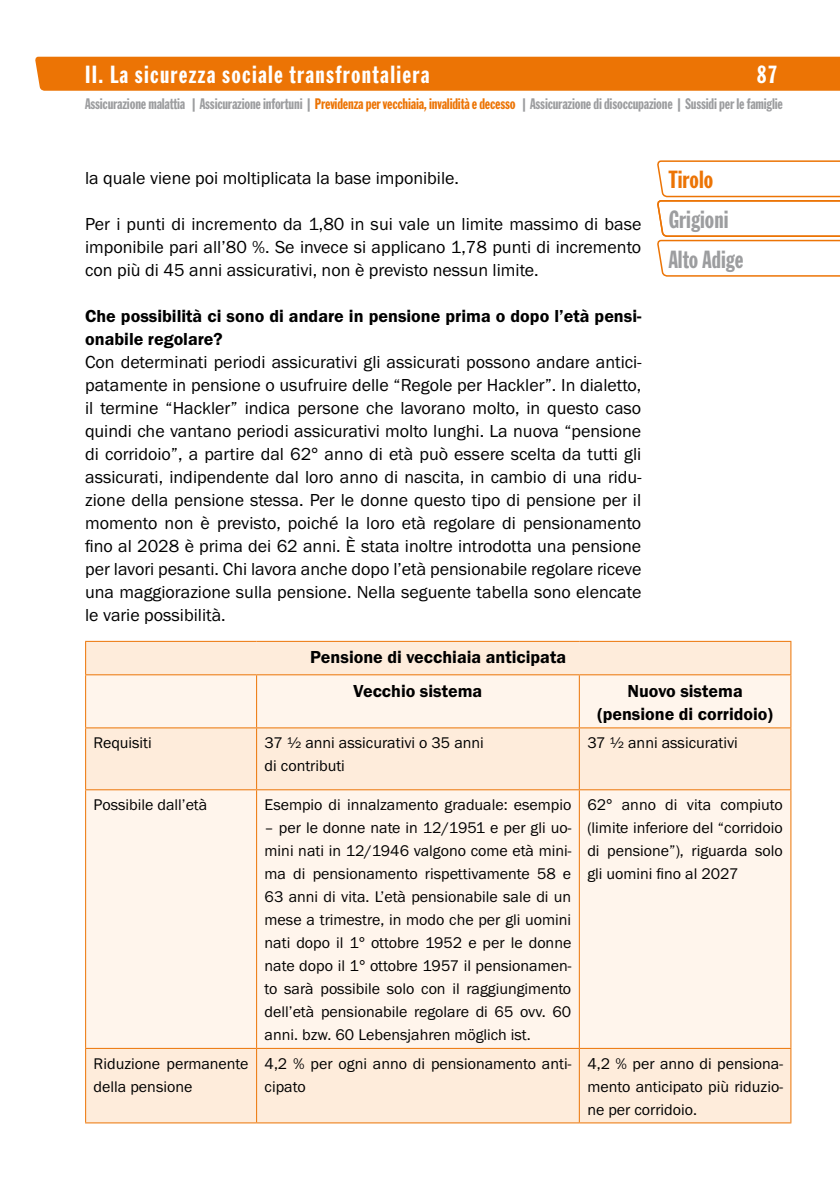
<style>
.page{position:relative;width:840px;height:1191px;background:#fff}
.page>*{position:absolute;margin:0;border:0;box-sizing:border-box;transform-origin:0 0}
.t1{font:extra-condensed 26px "Franklin Gothic T";letter-spacing:.05em;color:#fff}
.t2{font:extra-condensed 26px/40px "Franklin Gothic T";color:#9c9d9f}
.t3{font:extra-condensed 26px "Franklin Gothic T";color:#ec7405}
.t4{font:18px/23px "Franklin Gothic Itc T";color:#000;text-align:justify}
.t5{font:600 18px/23px "Franklin Gothic Itc T";color:#000}
.t6{font:16px/23px "Franklin Gothic Itc T";color:#000}
.t7{font:extra-condensed 16px "Franklin Gothic T";letter-spacing:-.01em;color:#9c9d9f}
.s1{color:#ec7405}
</style>
<div class="page">
<div style="left:86px;top:642px;width:704px;height:480px;background:#feecdb"></div>
<svg style="left:86px;top:675px;width:704px;height:373px;background:#fef2e7"></svg>
<hr style="left:85px;top:641px;width:171px;height:1px;background:#ec7405">
<hr style="left:85px;top:642px;width:1px;height:32px;background:#ec7405">
<hr style="left:256px;top:641px;width:323px;height:1px;background:#ec7405">
<hr style="left:579px;top:641px;width:212px;height:1px;background:#ec7405">
<hr style="left:790px;top:642px;width:1px;height:32px;background:#ec7405">
<hr style="left:85px;top:674px;width:171px;height:1px;background:#ec7405">
<hr style="left:85px;top:675px;width:1px;height:52px;background:#ec7405">
<hr style="left:256px;top:674px;width:323px;height:1px;background:#ec7405">
<hr style="left:256px;top:675px;width:1px;height:52px;background:#ec7405">
<hr style="left:579px;top:674px;width:212px;height:1px;background:#ec7405">
<hr style="left:578px;top:675px;width:1px;height:52px;background:#ec7405">
<hr style="left:790px;top:675px;width:1px;height:52px;background:#ec7405">
<hr style="left:85px;top:727px;width:171px;height:1px;background:#ec7405">
<hr style="left:85px;top:728px;width:1px;height:61px;background:#ec7405">
<hr style="left:256px;top:727px;width:323px;height:1px;background:#ec7405">
<hr style="left:256px;top:728px;width:1px;height:61px;background:#ec7405">
<hr style="left:579px;top:727px;width:212px;height:1px;background:#ec7405">
<hr style="left:578px;top:728px;width:1px;height:61px;background:#ec7405">
<hr style="left:790px;top:728px;width:1px;height:61px;background:#ec7405">
<hr style="left:85px;top:789px;width:171px;height:1px;background:#ec7405">
<hr style="left:85px;top:790px;width:1px;height:258px;background:#ec7405">
<hr style="left:256px;top:789px;width:323px;height:1px;background:#ec7405">
<hr style="left:256px;top:790px;width:1px;height:258px;background:#ec7405">
<hr style="left:579px;top:789px;width:212px;height:1px;background:#ec7405">
<hr style="left:578px;top:790px;width:1px;height:258px;background:#ec7405">
<hr style="left:790px;top:790px;width:1px;height:258px;background:#ec7405">
<hr style="left:85px;top:1048px;width:171px;height:1px;background:#ec7405">
<hr style="left:85px;top:1049px;width:1px;height:73px;background:#ec7405">
<hr style="left:256px;top:1048px;width:323px;height:1px;background:#ec7405">
<hr style="left:256px;top:1049px;width:1px;height:73px;background:#ec7405">
<hr style="left:579px;top:1048px;width:212px;height:1px;background:#ec7405">
<hr style="left:578px;top:1049px;width:1px;height:73px;background:#ec7405">
<hr style="left:790px;top:1049px;width:1px;height:73px;background:#ec7405">
<hr style="left:85px;top:1122px;width:171px;height:1px;background:#ec7405">
<hr style="left:256px;top:1122px;width:323px;height:1px;background:#ec7405">
<hr style="left:579px;top:1122px;width:212px;height:1px;background:#ec7405">
<div style="left:35px;top:57px;width:804px;height:34px;background:#ec7405"></div>
<svg style="left:657px;top:160px;width:182px;height:117px"></svg>
<h1 class="t1" style="left:85px;top:59px;width:346px">II. La sicurezza sociale transfrontaliera</h1>
<h1 class="t1" style="left:756px;top:59px;width:22px">87</h1>
<p class="t7" style="left:85px;top:94px;width:699px">Assicurazione malattia | Assicurazione infortuni | <span class="s1">Previdenza per vecchiaia, invalidità e decesso</span> | Assicurazione di disoccupazione | Sussidi per le famiglie</p>
<h1 class="t3" style="left:668px;top:164px;width:46px">Tirolo</h1>
<h1 class="t2" style="left:668px;top:198px;width:76px">Grigioni<br>Alto Adige</h1>
<p class="t4" style="left:85px;top:166px;width:375px">la quale viene poi moltiplicata la base imponibile.</p>
<p class="t4" style="left:85px;top:212px;width:557px">Per i punti di incremento da 1,80 in sui vale un limite massimo di base imponibile pari all’80 %. Se invece si applicano 1,78 punti di incremento con più di 45 anni assicurativi, non è previsto nessun limite.</p>
<p class="t5" style="left:85px;top:304px;width:557px">Che possibilità ci sono di andare in pensione prima o dopo l’età pensi&shy;onabile regolare?</p>
<p class="t4" style="left:85px;top:350px;width:557px">Con determinati periodi assicurativi gli assicurati possono andare antici&shy;patamente in pensione o usufruire delle “Regole per Hackler”. In dialetto, il termine “Hackler” indica persone che lavorano molto, in questo caso quindi che vantano periodi assicurativi molto lunghi. La nuova “pensione di corridoio”, a partire dal 62° anno di età può essere scelta da tutti gli assicurati, indipendente dal loro anno di nascita, in cambio di una ridu&shy;zione della pensione stessa. Per le donne questo tipo di pensione per il momento non è previsto, poiché la loro età regolare di pensionamento fino al 2028 è prima dei 62 anni. È stata inoltre introdotta una pensione per lavori pesanti. Chi lavora anche dopo l’età pensionabile regolare riceve una maggiorazione sulla pensione. Nella seguente tabella sono elencate le varie possibilità.</p>
<p class="t5" style="left:353px;top:640px;width:214px;line-height:33.4px;text-indent:-43px">Pensione di vecchiaia anticipata<br>Vecchio sistema</p>
<p class="t5" style="left:596px;top:679px;width:177px;text-align:center">Nuovo sistema (pensione di corridoio)</p>
<p class="t6" style="left:94px;top:731px;width:60px">Requisiti</p>
<p class="t6" style="left:264px;top:731px;width:221px">37 ½ anni assicurativi o 35 anni di contributi</p>
<p class="t6" style="left:587px;top:731px;width:152px">37 ½ anni assicurativi</p>
<p class="t6" style="left:94px;top:793px;width:115px">Possibile dall’età</p>
<p class="t6" style="left:264px;top:793px;width:308px">Esempio di innalzamento graduale: esempio</p>
<p class="t6" style="left:264px;top:816px;width:308px;text-align:justify">– per le donne nate in 12/1951 e per gli uo&shy;mini nati in 12/1946 valgono come età mini&shy;ma di pensionamento rispettivamente 58 e 63 anni di vita. L’età pensionabile sale di un mese a trimestre, in modo che per gli uomini nati dopo il 1° ottobre 1952 e per le donne nate dopo il 1° ottobre 1957 il pensionamen&shy;to sarà possibile solo con il raggiungimento dell’età pensionabile regolare di 65 ovv. 60 anni. bzw. 60 Lebensjahren möglich ist.</p>
<p class="t6" style="left:587px;top:793px;width:197px;text-align:justify">62° anno di vita compiuto (limite inferiore del “corridoio di pensione”), riguarda solo gli uomini fino al 2027</p>
<p class="t6" style="left:94px;top:1051px;width:156px">Riduzione permanente della pensione</p>
<p class="t6" style="left:264px;top:1051px;width:308px">4,2 % per ogni anno di pensionamento anti&shy;cipato</p>
<p class="t6" style="left:587px;top:1051px;width:197px;text-align:justify">4,2 % per anno di pensiona&shy;mento anticipato più riduzio&shy;ne per corridoio.</p>
</div>
